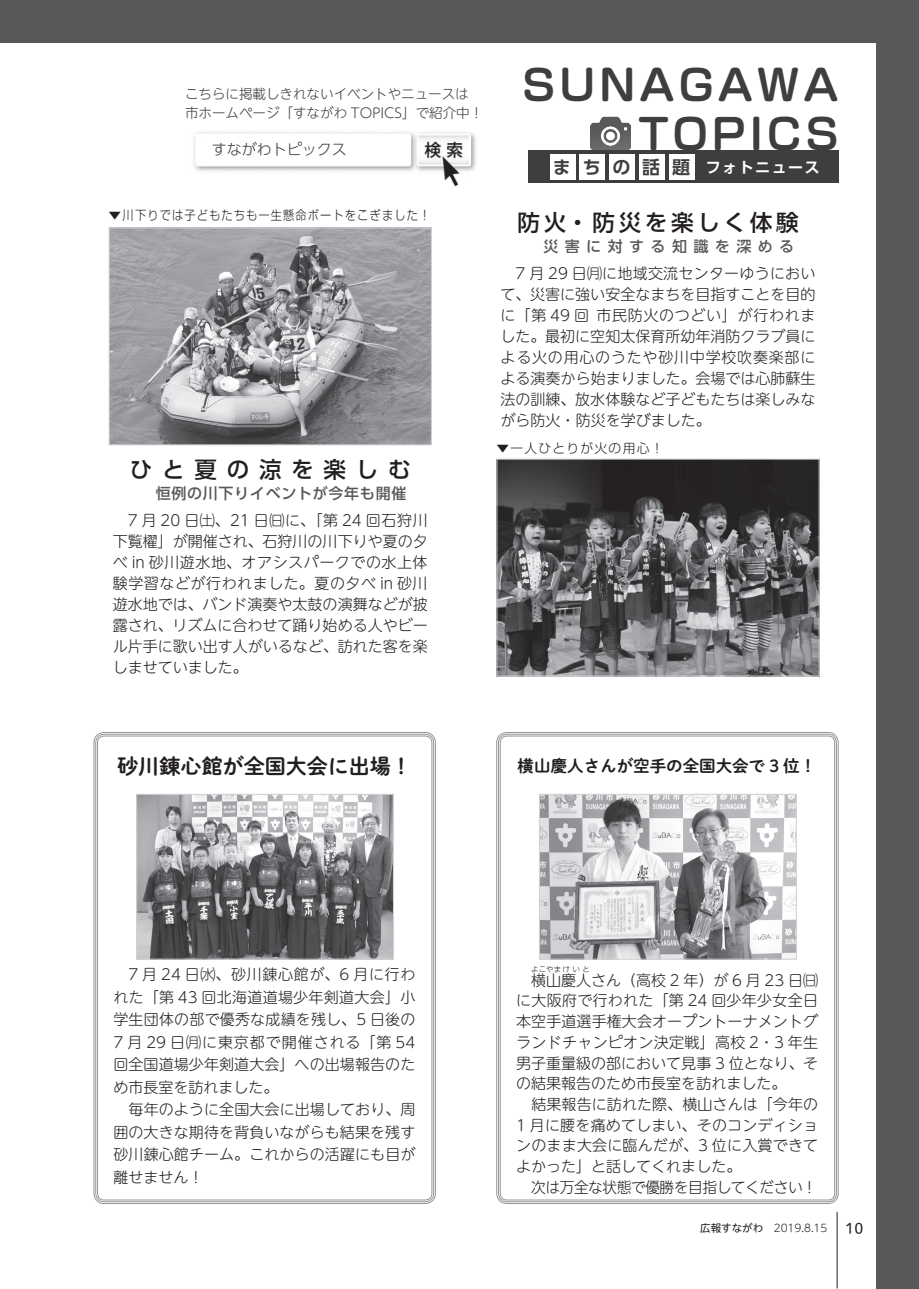
<style>
.page{position:relative;width:919px;height:1289px;background:#fff}
.page>*{position:absolute;margin:0;border:0;box-sizing:border-box;transform-origin:0 0}
.t1{font:700 42px/49.5px "Soft Go Std De";letter-spacing:.1em;color:#3e3e3f;text-align:right}
.t2{font:500 22.5px "UD Shin Go Pro";letter-spacing:.165em;color:#231f20}
.t3{font:500 22.5px "UD Shin Go Pro";letter-spacing:.435em;color:#231f20}
.t4{font:21px "P Shuei NM Go Std B";color:#231f20}
.t5{font:16.5px "P Shuei NM Go Std B";color:#231f20}
.t6{font:300 15px/21px "UD Shin M Go Pro";letter-spacing:.005em;color:#231f20;text-align:justify}
.t7{font:300 15px "UD Shin M Go Pro";letter-spacing:-.03em;color:#231f20}
.t8{font:500 15px "UD Shin Go Pro";letter-spacing:.045em;color:#57585a}
.t9{font:700 15px "UD Shin Go Pro De";letter-spacing:.1em;color:#fff}
.t10{font:500 15px "UD Shin Go Pro";letter-spacing:.43em;color:#57585a}
.t11{font:300 15px "UD Shin Go Pro";color:#3e3e3f}
.t12{font:15px "P Shuei M Go Std N L";color:#231f20}
.t13{font:300 13.5px/19.5px "UD Shin M Go Pro";color:#3e3e3f}
.t14{font:300 12.75px "Soft Go Std";letter-spacing:.1em;color:#231f20}
.t15{font:300 10.5px "UD Shin M Go Pro";color:#231f20}
.t16{font:300 7.5px "UD Shin M Go Pro";letter-spacing:.085em;color:#231f20}
.s1{font-size:18px;color:#3e3e3f}
.s2{font-weight:400}
</style>
<div class="page">
<img style="left:590px;top:116px;width:40px;height:34px">
<div style="left:528px;top:150px;width:311px;height:33px;background:#3e3e3f"></div>
<div style="left:549px;top:154px;width:26px;height:26px;background:#fff"></div>
<div style="left:579px;top:154px;width:26px;height:26px;background:#fff"></div>
<div style="left:609px;top:154px;width:25px;height:26px;background:#fff"></div>
<div style="left:639px;top:154px;width:25px;height:26px;background:#fff"></div>
<div style="left:668px;top:154px;width:26px;height:26px;background:#fff"></div>
<div style="left:0;top:0;width:918px;height:43px;background:#57585a"></div>
<div style="left:876px;top:0;width:42px;height:1288px;background:#57585a"></div>
<img style="left:194px;top:132px;width:282px;height:55px">
<img style="left:498px;top:460px;width:319px;height:214px">
<div style="left:496px;top:458px;width:323px;height:218px;border:1px solid #d1d2d4"></div>
<hr style="left:836px;top:1211px;width:1px;height:77px;background:#231f20">
<img style="left:111px;top:229px;width:319px;height:214px">
<div style="left:109px;top:227px;width:323px;height:218px;border:1px solid #d1d2d4"></div>
<svg style="left:95px;top:733px;width:339px;height:469px"></svg>
<div style="left:97px;top:735px;width:335px;height:465px;border:1px solid #939598;border-radius:7px"></div>
<img style="left:138px;top:795px;width:254px;height:162px">
<div style="left:136px;top:793px;width:258px;height:166px;border:1px solid #d1d2d4"></div>
<svg style="left:497px;top:733px;width:340px;height:469px"></svg>
<div style="left:500px;top:735px;width:335px;height:465px;border:1px solid #939598;border-radius:7px"></div>
<img style="left:541px;top:795px;width:253px;height:162px">
<div style="left:539px;top:793px;width:257px;height:166px;border:1px solid #d1d2d4"></div>
<p class="t13" style="left:185px;top:83px;width:299px">こちらに掲載しきれないイベントやニュースは市ホームページ「すながわ TOPICS」で紹介中！</p>
<p class="t11" style="left:212px;top:137px;width:136px">すながわトピックス</p>
<p class="t14" style="left:109px;top:206px;width:323px">▼川下りでは子どもたちも一生懸命ボートをこぎました！</p>
<h2 class="t3" style="left:130px;top:451px;width:282px">ひと夏の涼を楽しむ</h2>
<p class="t8" style="left:156px;top:481px;width:252px">恒例の川下りイベントが今年も開催</p>
<p class="t6" style="left:113px;top:509px;width:316px">　7 月 20 日㈯、21 日㈰に、「第 24 回石狩川下覧櫂」が開催され、石狩川の川下りや夏の夕べ in 砂川遊水地、オアシスパークでの水上体験学習などが行われました。夏の夕べ in 砂川遊水地では、バンド演奏や太鼓の演舞などが披露され、リズムに合わせて踊り始める人やビール片手に歌い出す人がいるなど、訪れた客を楽しませていました。</p>
<h1 class="t1" style="left:522px;top:57px;width:317px">SUNAGAWA<br>TOPICS</h1>
<p class="t9" style="left:553px;top:155px;width:268px"><span class="s1">ま ち の 話 題</span> フォトニュース</p>
<h2 class="t2" style="left:517px;top:204px;width:282px">防火・防災を楽しく体験</h2>
<p class="t10" style="left:543px;top:234px;width:252px">災害に対する知識を深める</p>
<p class="t6" style="left:500px;top:262px;width:316px">　7 月 29 日㈪に地域交流センターゆうにおいて、災害に強い安全なまちを目指すことを目的に「第 49 回 市民防火のつどい」が行われました。最初に空知太保育所幼年消防クラブ員による火の用心のうたや砂川中学校吹奏楽部による演奏から始まりました。会場では心肺蘇生法の訓練、放水体験など子どもたちは楽しみながら防火・防災を学びました。</p>
<p class="t14" style="left:496px;top:439px;width:169px">▼一人ひとりが火の用心！</p>
<h3 class="t4" style="left:118px;top:750px;width:295px">砂川錬心館が全国大会に出場！</h3>
<p class="t5" style="left:517px;top:753px;width:300px">横山慶人さんが空手の全国大会で 3 位！</p>
<p class="t6" style="left:113px;top:962px;width:303px;line-height:22.5px;text-align:left">　7 月 24 日㈬、砂川錬心館が、6 月に行われた「第 43 回北海道道場少年剣道大会」小学生団体の部で優秀な成績を残し、5 日後の<br>7 月 29 日㈪に東京都で開催される「第 54回全国道場少年剣道大会」への出場報告のため市長室を訪れました。<br>　毎年のように全国大会に出場しており、周囲の大きな期待を背負いながらも結果を残す砂川錬心館チーム。これからの活躍にも目が離せません！</p>
<p class="t16" style="left:531px;top:962px;width:60px">よこやまけいと</p>
<p class="t6" style="left:516px;top:989px;width:303px;text-align:left">に大阪府で行われた「第 24 回少年少女全日本空手道選手権大会オープントーナメントグランドチャンピオン決定戦」高校 2・3 年生男子重量級の部において見事 3 位となり、その結果報告のため市長室を訪れました。<br>　結果報告に訪れた際、横山さんは「今年の<br>1 月に腰を痛めてしまい、そのコンディションのまま大会に臨んだが、3 位に入賞できてよかった」と話してくれました。</p>
<p class="t7" style="left:531px;top:1174px;width:287px">次は万全な状態で優勝を目指してください！</p>
<p class="t6" style="left:531px;top:968px;width:288px">横山慶人さん（高校 2 年）が 6 月 23 日㈰</p>
<p class="t15" style="left:700px;top:1219px;width:129px"><span class="s2">広報すながわ</span>　2019.8.15</p>
<p class="t12" style="left:845px;top:1216px;width:19px">10</p>
</div>
